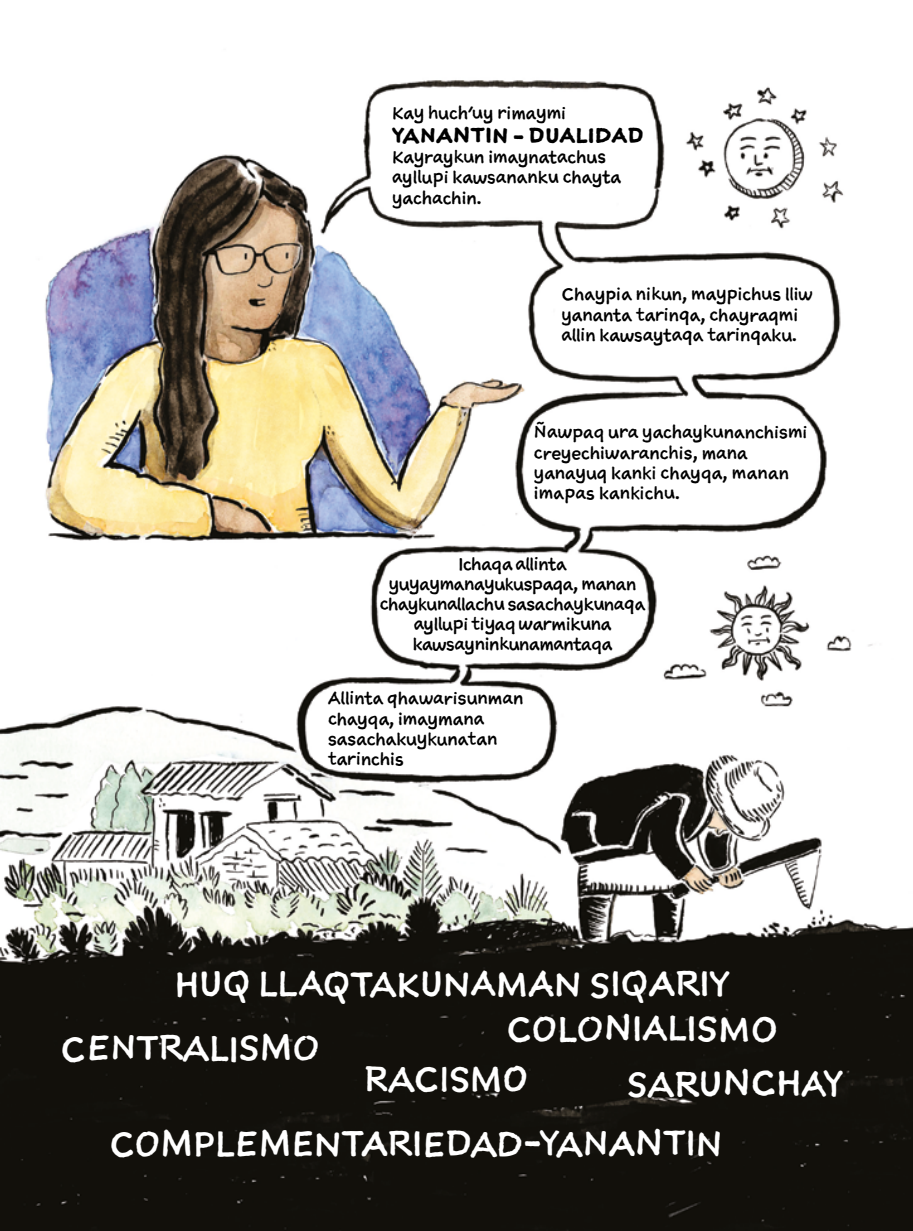
<style>
.page{position:relative;width:913px;height:1231px;background:#fff}
.page>*{position:absolute;margin:0;border:0;box-sizing:border-box;transform-origin:0 0}
.t1{font:33.6px "Sketchnote Text";color:#fff}
.t2{font:700 20.12px "Sketchnote Text";color:#000}
.t3{font:16.8px/20.1px "Sketchnote Text";color:#000}
.t4{font:16.8px/20.1px "Sketchnote Text";letter-spacing:-.02em;color:#000;text-align:center}
</style>
<div class="page">
<img style="left:0;top:80px;width:913px;height:1150px">
<p class="t3" style="left:392px;top:102px;width:176px">Kay huch’uy rimaymi</p>
<p class="t2" style="left:392px;top:122px;width:253px">YANANTIN - DUALIDAD</p>
<p class="t3" style="left:392px;top:147px;width:230px">Kayraykun imaynatachus ayllupi kawsananku chayta yachachin.</p>
<p class="t3" style="left:561px;top:284px;width:253px">Chaypia nikun, maypichus lliw yananta tarinqa, chayraqmi allin kawsaytaqa tarinqaku.</p>
<p class="t3" style="left:534px;top:422px;width:275px">Ñawpaq ura yachaykunanchismi creyechiwaranchis, mana yanayuq kanki chayqa, manan imapas kankichu.</p>
<p class="t4" style="left:380px;top:553px;width:267px">Ichaqa allinta yuyaymanayukuspaqa, manan chaykunallachu sasachaykunaqa ayllupi tiyaq warmikuna kawsayninkunamantaqa</p>
<p class="t3" style="left:328px;top:687px;width:197px">Allinta qhawarisunman chayqa, imaymana sasachakuykunatan tarinchis</p>
<h1 class="t1" style="left:175px;top:961px;width:556px">HUQ LLAQTAKUNAMAN SIQARIY</h1>
<h1 class="t1" style="left:61px;top:1025px;width:261px">CENTRALISMO</h1>
<h1 class="t1" style="left:506px;top:1006px;width:273px">COLONIALISMO</h1>
<h1 class="t1" style="left:364px;top:1055px;width:166px">RACISMO</h1>
<h1 class="t1" style="left:627px;top:1060px;width:218px">SARUNCHAY</h1>
<h1 class="t1" style="left:109px;top:1120px;width:614px">COMPLEMENTARIEDAD-YANANTIN</h1>
</div>
